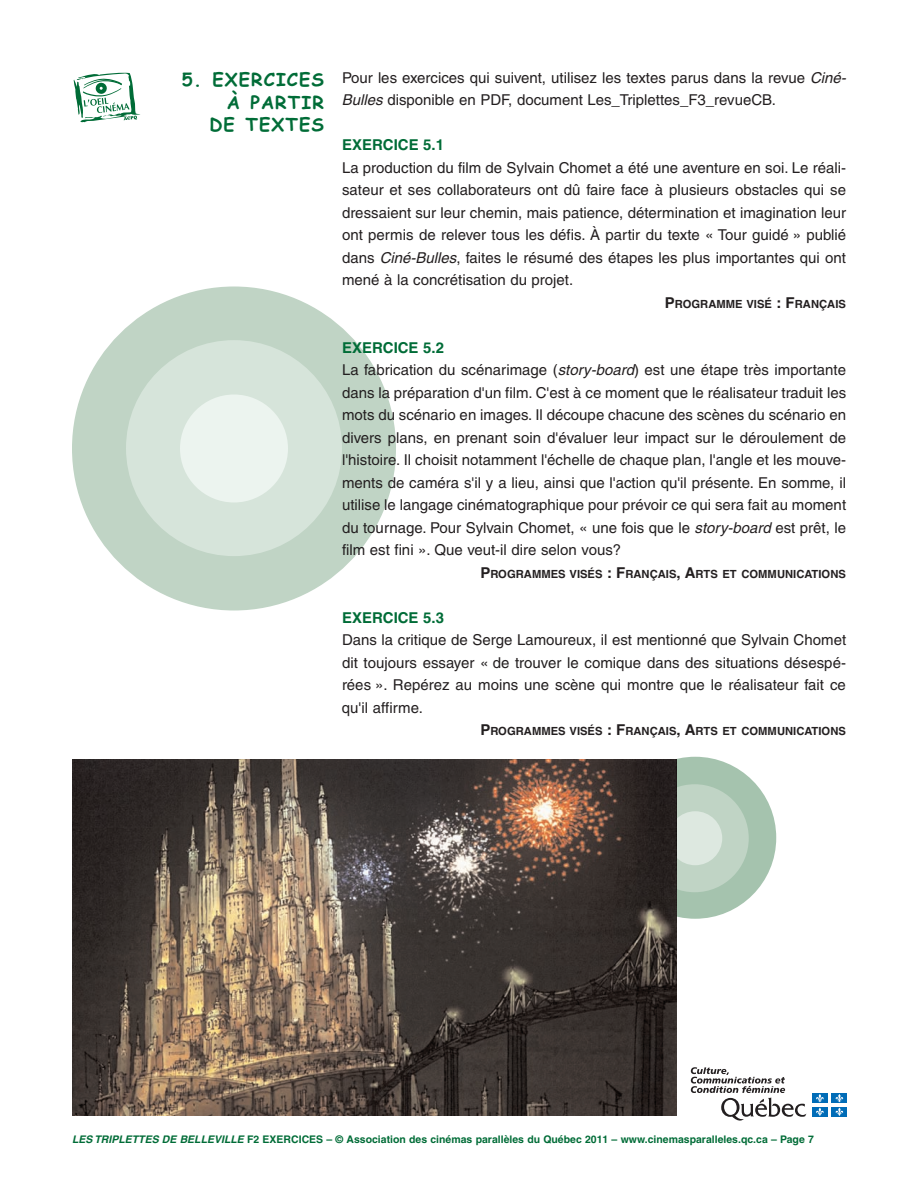
<style>
.page{position:relative;width:918px;height:1188px;background:#fff}
.page>*{position:absolute;margin:0;border:0;box-sizing:border-box;transform-origin:0 0}
.t1{font:700 18px/22.5px "Comic Sans MS";letter-spacing:.06em;color:#006c37;text-align:right}
.t2{font:15px/22.5px "Helvetica";color:#231f20}
.t3{font:700 15px "Helvetica";color:#006c37}
.t4{font:700 11.25px "Helvetica";color:#231f20}
.t5{font:700 10.5px "Helvetica";color:#006c37}
.s1{font-style:italic}
.s2{font-size:15px}
.s3{font-weight:700;color:#006c37}
</style>
<div class="page">
<div style="left:614px;top:757px;width:162px;height:162px;background:#a5c3ae;border-radius:50%"></div>
<div style="left:641px;top:784px;width:108px;height:108px;background:#c0d4c5;border-radius:50%"></div>
<div style="left:668px;top:811px;width:54px;height:54px;background:#dde8e0;border-radius:50%"></div>
<div style="left:72px;top:286px;width:324px;height:324px;background:#c0d4c5;border-radius:50%"></div>
<div style="left:126px;top:340px;width:216px;height:216px;background:#d6e4da;border-radius:50%"></div>
<div style="left:180px;top:394px;width:108px;height:108px;background:#ecf4ef;border-radius:50%"></div>
<svg style="left:691px;top:1067px;width:115px;height:54px"></svg>
<div style="left:812px;top:1093px;width:15px;height:10px;background:#006cb7"></div>
<svg style="left:816px;top:1094px;width:8px;height:8px"></svg>
<div style="left:832px;top:1093px;width:15px;height:10px;background:#006cb7"></div>
<svg style="left:835px;top:1094px;width:8px;height:8px"></svg>
<div style="left:812px;top:1107px;width:15px;height:9px;background:#006cb7"></div>
<svg style="left:816px;top:1108px;width:8px;height:8px"></svg>
<div style="left:832px;top:1107px;width:15px;height:9px;background:#006cb7"></div>
<svg style="left:835px;top:1108px;width:8px;height:8px"></svg>
<svg style="left:74px;top:73px;width:66px;height:50px"></svg>
<img style="left:72px;top:759px;width:604px;height:357px">
<p class="t1" style="left:182px;top:69px;width:144px">5. EXERCICES<br>À PARTIR<br>DE TEXTES</p>
<p class="t2" style="left:342px;top:68px;width:506px">Pour les exercices qui suivent, utilisez les textes parus dans la revue <span class="s1">Ciné-<br>Bulles</span> disponible en PDF, document Les_Triplettes_F3_revueCB.</p>
<p class="t3" style="left:342px;top:139px;width:104px">EXERCICE 5.1</p>
<p class="t2" style="left:342px;top:158px;width:506px;text-align:justify">La production du film de Sylvain Chomet a été une aventure en soi. Le réali&shy;sateur et ses collaborateurs ont dû faire face à plusieurs obstacles qui se dressaient sur leur chemin, mais patience, détermination et imagination leur ont permis de relever tous les défis. À partir du texte « Tour guidé » publié dans <span class="s1">Ciné-Bulles</span>, faites le résumé des étapes les plus importantes qui ont mené à la concrétisation du projet.</p>
<p class="t4" style="left:665px;top:299px;width:183px"><span class="s2">P</span>ROGRAMME VISÉ <span class="s2">: F</span>RANÇAIS</p>
<p class="t2" style="left:342px;top:338px;width:506px"><span class="s3">EXERCICE 5.2<br></span>La fabrication du scénarimage (<span class="s1">story-board</span>) est une étape très importante dans la préparation d'un film. C'est à ce moment que le réalisateur traduit les mots du scénario en images. Il découpe chacune des scènes du scénario en divers plans, en prenant soin d'évaluer leur impact sur le déroulement de l'histoire. Il choisit notamment l'échelle de chaque plan, l'angle et les mouve&shy;ments de caméra s'il y a lieu, ainsi que l'action qu'il présente. En somme, il utilise le langage cinématographique pour prévoir ce qui sera fait au moment du tournage. Pour Sylvain Chomet, « une fois que le <span class="s1">story-board</span> est prêt, le film est fini ». Que veut-il dire selon vous?</p>
<p class="t4" style="left:480px;top:569px;width:367px"><span class="s2">P</span>ROGRAMMES VISÉS <span class="s2">: F</span>RANÇAIS<span class="s2">, A</span>RTS ET COMMUNICATIONS</p>
<p class="t3" style="left:342px;top:612px;width:104px">EXERCICE 5.3</p>
<p class="t2" style="left:342px;top:630px;width:506px;text-align:justify">Dans la critique de Serge Lamoureux, il est mentionné que Sylvain Chomet dit toujours essayer « de trouver le comique dans des situations désespé&shy;rées ». Repérez au moins une scène qui montre que le réalisateur fait ce qu'il affirme.</p>
<p class="t4" style="left:480px;top:727px;width:367px"><span class="s2">P</span>ROGRAMMES VISÉS <span class="s2">: F</span>RANÇAIS<span class="s2">, A</span>RTS ET COMMUNICATIONS</p>
<p class="t5" style="left:72px;top:1135px;width:743px"><span class="s1">LES TRIPLETTES DE BELLEVILLE</span> F2 EXERCICES – © Association des cinémas parallèles du Québec 2011 – www.cinemasparalleles.qc.ca – Page 7</p>
</div>
